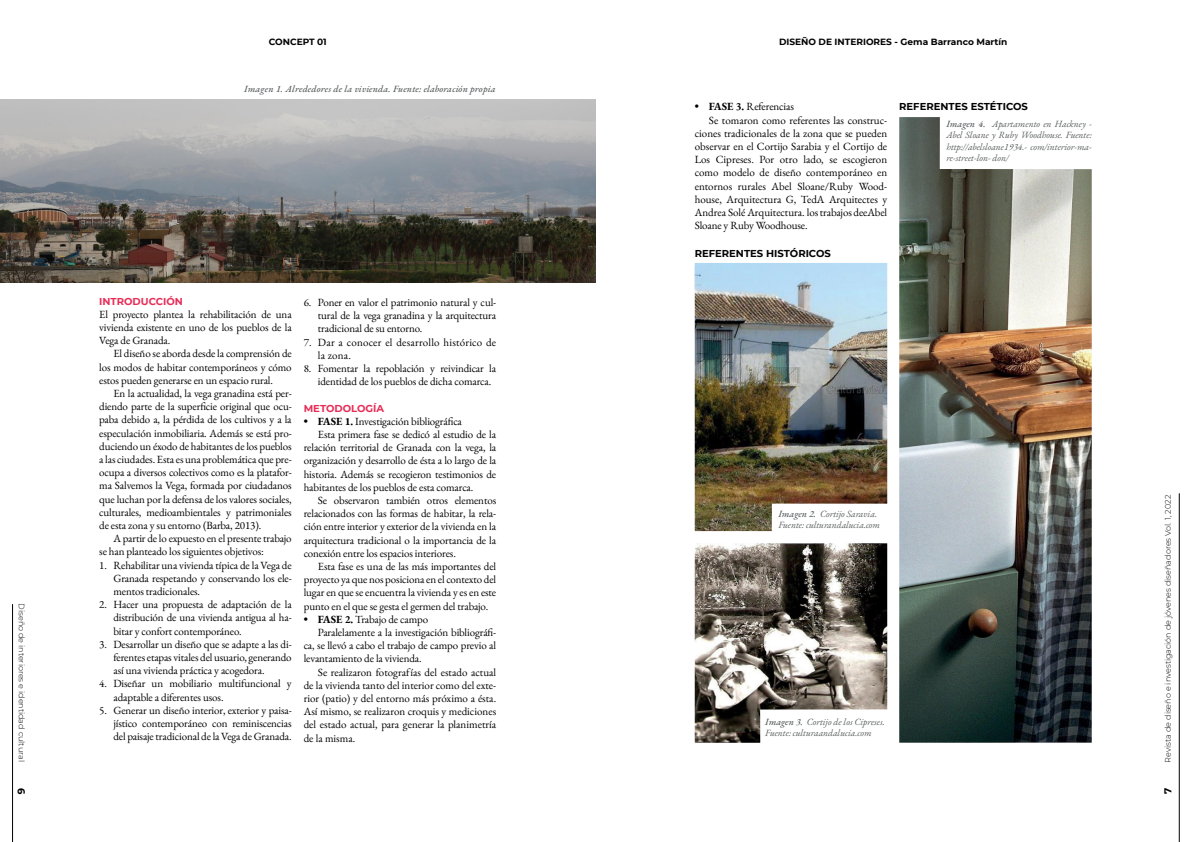
<style>
.page{position:relative;width:1191px;height:842px;background:#fff}
.page>*{position:absolute;margin:0;border:0;box-sizing:border-box;transform-origin:0 0}
.t1{font:11px/13.2px "EB Garamond";letter-spacing:-.01em;color:#000;text-align:justify}
.t2{font:11px/13.2px "EB Garamond";letter-spacing:.02em;color:#000}
.t3{font:700 10px "Montserrat";color:#020203}
.t4{font:700 10px "Montserrat";color:#e72d57}
.t5{font:italic 9.5px/11.4px "EB Garamond";color:#5a5e5f}
.t6{font:italic 500 9.5px "EB Garamond";letter-spacing:.015em;color:#5a5e5f}
.t7{font:700 9px "Montserrat";color:#020203}
.t8{font:300 8px "Montserrat";color:#020203}
.s1{font-weight:700}
.s2{font-weight:500}
</style>
<div class="page">
<img style="left:0;top:99px;width:595px;height:183px">
<img style="left:694px;top:263px;width:193px;height:268px">
<img style="left:694px;top:543px;width:193px;height:200px">
<img style="left:899px;top:117px;width:192px;height:626px">
<hr style="left:12px;top:604px;width:1px;height:238px;background:#000">
<hr style="left:1178px;top:493px;width:1px;height:349px;background:#000">
<p class="t7" style="left:269px;top:35px;width:59px">CONCEPT 01</p>
<p class="t6" style="left:244px;top:83px;width:253px">Imagen 1. Alrededores de la vivienda. Fuente: elaboración propia</p>
<p class="t8" style="left:27px;top:603px;width:160px;rotate:90deg">Diseño de interiores e identidad cultural</p>
<p class="t3" style="left:29px;top:788px;width:8px;rotate:90deg">6</p>
<p class="t4" style="left:99px;top:294px;width:85px">INTRODUCCIÓN</p>
<p class="t1" style="left:99px;top:307px;width:194px">El proyecto plantea la rehabilitación de una vivienda existente en uno de los pueblos de la Vega de Granada.</p>
<p class="t1" style="left:99px;top:347px;width:194px;text-indent:14px">El diseño se aborda desde la comprensión de los modos de habitar contemporáneos y cómo estos pueden generarse en un espacio rural.</p>
<p class="t1" style="left:99px;top:387px;width:194px;text-indent:14px">En la actualidad, la vega granadina está per&shy;diendo parte de la superficie original que ocu&shy;paba debido a, la pérdida de los cultivos y a la especulación inmobiliaria. Además se está pro&shy;duciendo un éxodo de habitantes de los pueblos a las ciudades. Esta es una problemática que pre&shy;ocupa a diversos colectivos como es la platafor&shy;ma Salvemos la Vega, formada por ciudadanos que luchan por la defensa de los valores sociales, culturales, medioambientales y patrimoniales de esta zona y su entorno (Barba, 2013).</p>
<p class="t1" style="left:99px;top:532px;width:194px;text-indent:14px">A partir de lo expuesto en el presente trabajo se han planteado los siguientes objetivos:</p>
<p class="t1" style="left:113px;top:558px;width:180px;text-indent:-14px">1. Rehabilitar una vivienda típica de la Vega de Granada respetando y conservando los ele&shy;mentos tradicionales.</p>
<p class="t1" style="left:113px;top:598px;width:180px;text-indent:-14px">2. Hacer una propuesta de adaptación de la distribución de una vivienda antigua al ha&shy;bitar y confort contemporáneo.</p>
<p class="t1" style="left:113px;top:637px;width:180px;text-indent:-14px">3. Desarrollar un diseño que se adapte a las di&shy;ferentes etapas vitales del usuario, generando así una vivienda práctica y acogedora.</p>
<p class="t1" style="left:113px;top:677px;width:180px;text-indent:-14px">4. Diseñar un mobiliario multifuncional y adaptable a diferentes usos.</p>
<p class="t1" style="left:113px;top:703px;width:180px;text-indent:-14px">5. Generar un diseño interior, exterior y paisa&shy;jístico contemporáneo con reminiscencias del paisaje tradicional de la Vega de Granada.</p>
<p class="t1" style="left:318px;top:296px;width:180px;text-indent:-14px">6. Poner en valor el patrimonio natural y cul&shy;tural de la vega granadina y la arquitectura tradicional de su entorno.</p>
<p class="t2" style="left:318px;top:335px;width:180px;text-indent:-14px">7. Dar a conocer el desarrollo histórico de la zona.</p>
<p class="t1" style="left:318px;top:362px;width:180px;text-indent:-14px">8. Fomentar la repoblación y reivindicar la identidad de los pueblos de dicha comarca.</p>
<p class="t4" style="left:304px;top:401px;width:82px">METODOLOGÍA</p>
<p class="t1" style="left:304px;top:415px;width:160px"><span class="s1">• FASE 1.</span> Investigación bibliográfica</p>
<p class="t1" style="left:318px;top:428px;width:180px">Esta primera fase se dedicó al estudio de la</p>
<p class="t1" style="left:304px;top:441px;width:194px">relación territorial de Granada con la vega, la</p>
<p class="t1" style="left:304px;top:454px;width:194px">organización y desarrollo de ésta a lo largo de la</p>
<p class="t1" style="left:304px;top:467px;width:194px">historia. Además se recogieron testimonios de</p>
<p class="t1" style="left:304px;top:481px;width:171px">habitantes de los pueblos de esta comarca.</p>
<p class="t1" style="left:318px;top:494px;width:180px">Se observaron también otros elementos</p>
<p class="t1" style="left:304px;top:507px;width:194px">relacionados con las formas de habitar, la rela-</p>
<p class="t1" style="left:304px;top:520px;width:194px">ción entre interior y exterior de la vivienda en la</p>
<p class="t1" style="left:304px;top:533px;width:194px">arquitectura tradicional o la importancia de la</p>
<p class="t1" style="left:304px;top:547px;width:154px">conexión entre los espacios interiores.</p>
<p class="t1" style="left:318px;top:560px;width:180px">Esta fase es una de las más importantes del</p>
<p class="t1" style="left:304px;top:573px;width:194px">proyecto ya que nos posiciona en el contexto del</p>
<p class="t1" style="left:304px;top:586px;width:194px">lugar en que se encuentra la vivienda y es en este</p>
<p class="t1" style="left:304px;top:599px;width:186px">punto en el que se gesta el germen del trabajo.</p>
<p class="t1" style="left:304px;top:613px;width:126px"><span class="s1">• FASE 2.</span> Trabajo de campo</p>
<p class="t1" style="left:318px;top:626px;width:180px">Paralelamente a la investigación bibliográfi-</p>
<p class="t1" style="left:304px;top:639px;width:194px">ca, se llevó a cabo el trabajo de campo previo al</p>
<p class="t1" style="left:304px;top:652px;width:119px">levantamiento de la vivienda.</p>
<p class="t1" style="left:318px;top:665px;width:180px">Se realizaron fotografías del estado actual</p>
<p class="t1" style="left:304px;top:679px;width:194px">de la vivienda tanto del interior como del exte-</p>
<p class="t1" style="left:304px;top:692px;width:194px">rior (patio) y del entorno más próximo a ésta.</p>
<p class="t1" style="left:304px;top:705px;width:194px">Así mismo, se realizaron croquis y mediciones</p>
<p class="t1" style="left:304px;top:718px;width:194px">del estado actual, para generar la planimetría</p>
<p class="t1" style="left:304px;top:731px;width:53px">de la misma.</p>
<p class="t7" style="left:779px;top:35px;width:230px">DISEÑO DE INTERIORES - Gema Barranco Martín</p>
<p class="t1" style="left:694px;top:100px;width:101px"><span class="s1">• FASE 3.</span> Referencias</p>
<p class="t1" style="left:709px;top:113px;width:180px">Se tomaron como referentes las construc-</p>
<p class="t1" style="left:694px;top:126px;width:194px">ciones tradicionales de la zona que se pueden</p>
<p class="t1" style="left:694px;top:140px;width:194px">observar en el Cortijo Sarabia y el Cortijo de</p>
<p class="t1" style="left:694px;top:153px;width:194px">Los Cipreses. Por otro lado, se escogieron</p>
<p class="t1" style="left:694px;top:166px;width:194px">como modelo de diseño contemporáneo en</p>
<p class="t1" style="left:694px;top:179px;width:194px">entornos rurales Abel Sloane/Ruby Wood-</p>
<p class="t1" style="left:694px;top:192px;width:194px">house, Arquitectura G, TedA Arquitectes y</p>
<p class="t1" style="left:694px;top:206px;width:194px">Andrea Solé Arquitectura. los trabajos deeAbel</p>
<p class="t1" style="left:694px;top:219px;width:114px">Sloane y Ruby Woodhouse.</p>
<p class="t3" style="left:694px;top:246px;width:138px">REFERENTES HISTÓRICOS</p>
<p class="t3" style="left:899px;top:100px;width:130px">REFERENTES ESTÉTICOS</p>
<p class="t5" style="left:946px;top:118px;width:147px;text-align:justify"><span class="s2">Imagen 4.</span> Apartamento en Hackney - Abel Sloane y Ruby Woodhouse. Fuente: http://abelsloane1934.- com/interior-ma&shy;re-street-lon- don/</p>
<p class="t5" style="left:778px;top:508px;width:103px"><span class="s2">Imagen 2.</span> Cortijo Saravia.<br>Fuente: culturandalucia.com</p>
<p class="t5" style="left:765px;top:716px;width:121px"><span class="s2">Imagen 3.</span> Cortijo de los Cipreses.<br>Fuente: culturaandalucia.com</p>
<p class="t8" style="left:1162px;top:763px;width:269px;rotate:-90deg">Revista de diseño e investigación de jóvenes diseñadores Vol. 1, 2022</p>
<p class="t3" style="left:1160px;top:794px;width:8px;rotate:-90deg">7</p>
</div>
